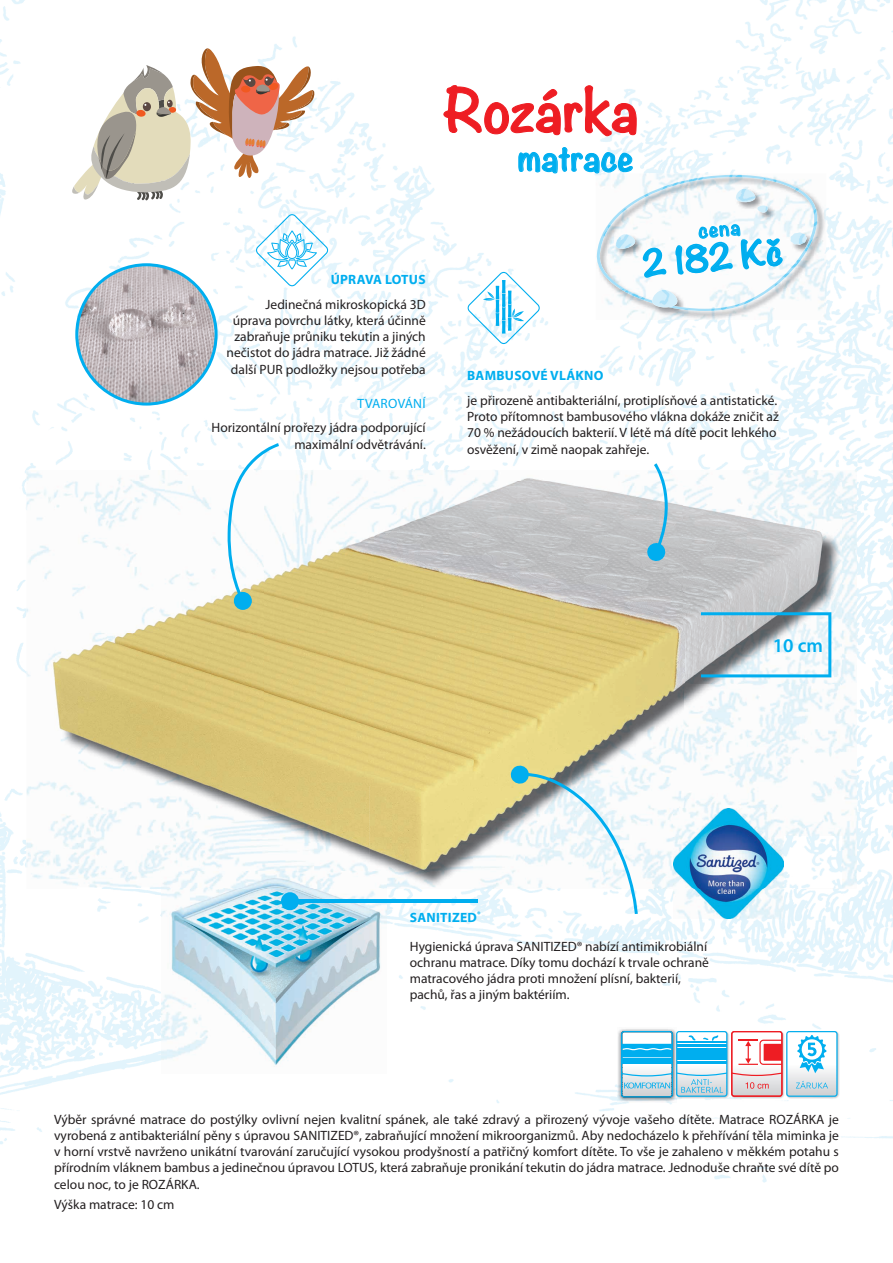
<style>
.page{position:relative;width:893px;height:1263px;background:#fff}
.page>*{position:absolute;margin:0;border:0;box-sizing:border-box;transform-origin:0 0}
.t1{font:700 53.25px "Noteworthy";letter-spacing:-.02em;color:#ee1d23}
.t2{font:700 33.3px "Noteworthy";letter-spacing:-.005em;color:#00aeef}
.t3{font:700 31.95px "Noteworthy";color:#00aeef}
.t4{font:600 19.5px "Myriad Pro";color:#00aeef}
.t5{font:700 19.2px "Noteworthy";color:#00aeef}
.t6{font:13.5px/16.2px "Myriad Pro";color:#231f20}
.t7{font:700 13.5px "Myriad Pro";letter-spacing:.02em;color:#00aeef}
.t8{font:13.5px "Myriad Pro";letter-spacing:.02em;color:#00aeef}
.s1{font-weight:700;color:#00aeef}
</style>
<div class="page">
<img style="left:0;top:0;width:420px;height:473px">
<img style="left:420px;top:0;width:473px;height:210px">
<img style="left:420px;top:222px;width:210px;height:248px">
<img style="left:788px;top:210px;width:105px;height:263px">
<img style="left:630px;top:320px;width:158px;height:150px">
<img style="left:0;top:479px;width:52px;height:665px">
<img style="left:841px;top:473px;width:52px;height:666px">
<img style="left:52px;top:889px;width:110px;height:242px">
<img style="left:387px;top:889px;width:296px;height:236px">
<img style="left:736px;top:889px;width:105px;height:294px">
<img style="left:683px;top:919px;width:53px;height:260px">
<img style="left:162px;top:889px;width:225px;height:176px">
<img style="left:26px;top:470px;width:831px;height:52px">
<img style="left:26px;top:522px;width:29px;height:367px">
<img style="left:805px;top:522px;width:52px;height:367px">
<img style="left:94px;top:887px;width:575px;height:2px">
<img style="left:784px;top:887px;width:21px;height:2px">
<img style="left:55px;top:481px;width:629px;height:406px">
<img style="left:684px;top:481px;width:157px;height:355px">
<img style="left:784px;top:836px;width:57px;height:51px">
<img style="left:162px;top:871px;width:225px;height:16px">
<img style="left:596px;top:174px;width:230px;height:146px">
<img style="left:596px;top:175px;width:222px;height:136px">
<img style="left:613px;top:234px;width:23px;height:15px">
<svg style="left:756px;top:206px;width:13px;height:7px"></svg>
<img style="left:790px;top:232px;width:17px;height:13px">
<img style="left:734px;top:189px;width:23px;height:13px">
<img style="left:652px;top:290px;width:28px;height:17px">
<svg style="left:701px;top:612px;width:130px;height:65px"></svg>
<img style="left:673px;top:808px;width:111px;height:111px">
<svg style="left:227px;top:443px;width:52px;height:159px"></svg>
<div style="left:234px;top:592px;width:18px;height:18px;background:#00aeef;border-radius:50%"></div>
<svg style="left:509px;top:764px;width:129px;height:150px"></svg>
<svg style="left:646px;top:463px;width:24px;height:99px"></svg>
<svg style="left:255px;top:214px;width:74px;height:72px"></svg>
<svg style="left:467px;top:272px;width:73px;height:72px"></svg>
<svg style="left:75px;top:263px;width:143px;height:143px"></svg>
<hr style="left:290px;top:900px;width:187px;height:3px;background:#00aeef">
<div style="left:281px;top:892px;width:18px;height:18px;background:#00aeef;border-radius:50%"></div>
<img style="left:617px;top:1027px;width:60px;height:75px">
<svg style="left:621px;top:1031px;width:219px;height:68px"></svg>
<svg style="left:70px;top:48px;width:245px;height:153px"></svg>
<h1 class="t1" style="left:442px;top:63px;width:198px">Rozárka</h1>
<p class="t7" style="left:331px;top:271px;width:96px">ÚPRAVA LOTUS</p>
<p class="t6" style="left:227px;top:296px;width:201px;text-align:right">Jedinečná mikroskopická 3D úprava povrchu látky, která účinně zabraňuje průniku tekutin a jiných nečistot do jádra matrace. Již žádné další PUR podložky nejsou potřeba</p>
<p class="t8" style="left:357px;top:395px;width:70px">TVAROVÁNÍ</p>
<p class="t6" style="left:212px;top:420px;width:216px;text-align:right">Horizontální prořezy jádra podporující maximální odvětrávání.</p>
<h2 class="t2" style="left:518px;top:128px;width:117px">matrace</h2>
<h3 class="t5" style="left:697px;top:213px;width:44px;rotate:-5deg">cena</h3>
<h3 class="t3" style="left:640px;top:235px;width:142px;rotate:-5deg">2 182 Kč</h3>
<p class="t7" style="left:467px;top:367px;width:138px">BAMBUSOVÉ VLÁKNO</p>
<p class="t6" style="left:467px;top:392px;width:313px">je přirozeně antibakteriální, protiplísňové a antistatické.<br>Proto přítomnost bambusového vlákna dokáže zničit až 70 % nežádoucích bakterií. V létě má dítě pocit lehkého osvěžení, v zimě naopak zahřeje.</p>
<h3 class="t4" style="left:773px;top:633px;width:52px">10 cm</h3>
<p class="t6" style="left:410px;top:903px;width:299px;line-height:29px"><span class="s1">SANITIZED</span><sup>®<br></sup>Hygienická úprava SANITIZED® nabízí antimikrobiální</p>
<p class="t6" style="left:410px;top:954px;width:301px">ochranu matrace. Díky tomu dochází k trvale ochraně matracového jádra proti množení plísní, bakterií, pachů, řas a jiným baktériím.</p>
<p class="t6" style="left:54px;top:1111px;width:786px;text-align:justify">Výběr správné matrace do postýlky ovlivní nejen kvalitní spánek, ale také zdravý a přirozený vývoje vašeho dítěte. Matrace ROZÁRKA je vyrobená z antibakteriální pěny s úpravou SANITIZED®, zabraňující množení mikroorganizmů. Aby nedocházelo k přehřívání těla miminka je v horní vrstvě navrženo unikátní tvarování zaručující vysokou prodyšností a patřičný komfort dítěte. To vše je zahaleno v měkkém potahu s přírodním vláknem bambus a jedinečnou úpravou LOTUS, která zabraňuje pronikání tekutin do jádra matrace. Jednoduše chraňte své dítě po celou noc, to je ROZÁRKA.</p>
<p class="t6" style="left:54px;top:1196px;width:122px">Výška matrace: 10 cm</p>
</div>
